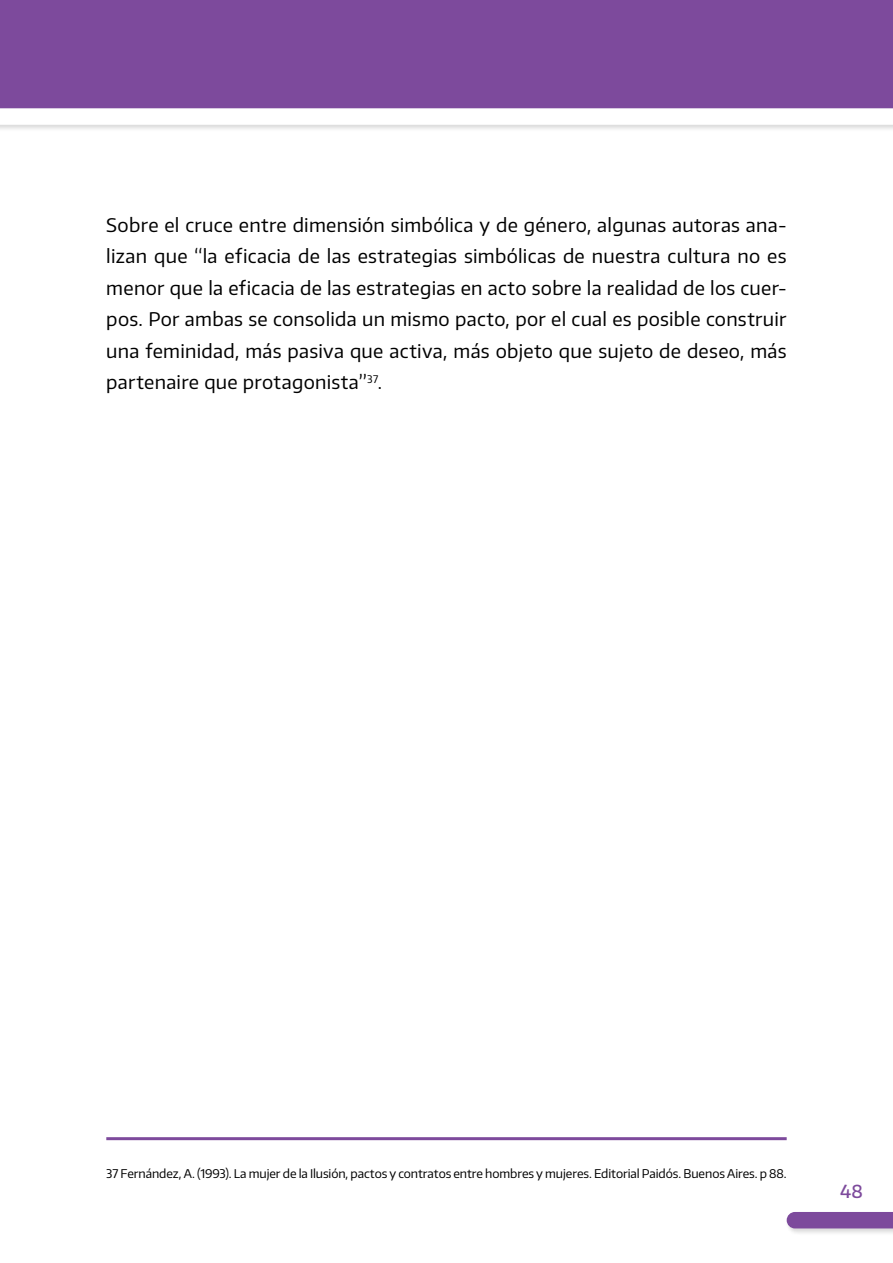
<style>
.page{position:relative;width:893px;height:1263px;background:#fff}
.page>*{position:absolute;margin:0;border:0;box-sizing:border-box;transform-origin:0 0}
.t1{font:18.75px/31.5px "Encode Sans";letter-spacing:.015em;color:#000;text-align:justify}
.t2{font:500 18px "Encode Sans";color:#7d4a9c}
.t3{font:12px "Encode Sans";letter-spacing:-.005em;color:#000}
.s1{font-size:18px}
</style>
<div class="page">
<div style="left:0;top:0;width:893px;height:115px;background:#7d4a9c"></div>
<div style="left:0;top:107px;width:893px;height:25px;background:#000;opacity:.15"></div>
<svg style="left:0;top:108px;width:893px;height:17px"></svg>
<div style="left:786px;top:1211px;width:107px;height:25px;background:#000;opacity:.15"></div>
<div style="left:787px;top:1212px;width:106px;height:16px;background:#7d4a9c"></div>
<hr style="left:106px;top:1137px;width:681px;height:3px;background:#7d4a9c">
<p class="t1" style="left:106px;top:209px;width:682px">Sobre el cruce entre dimensión simbólica y de género, algunas autoras ana&shy;lizan que “la eficacia de las estrategias simbólicas de nuestra cultura no es menor que la eficacia de las estrategias en acto sobre la realidad de los cuer&shy;pos. Por ambas se consolida un mismo pacto, por el cual es posible construir una feminidad, más pasiva que activa, más objeto que sujeto de deseo, más partenaire que protagonista”<sup>37</sup><span class="s1">.</span></p>
<p class="t3" style="left:106px;top:1165px;width:682px">37 Fernández, A. (1993). La mujer de la Ilusión, pactos y contratos entre hombres y mujeres. Editorial Paidós. Buenos Aires. p 88.</p>
<p class="t2" style="left:840px;top:1180px;width:24px">48</p>
</div>
